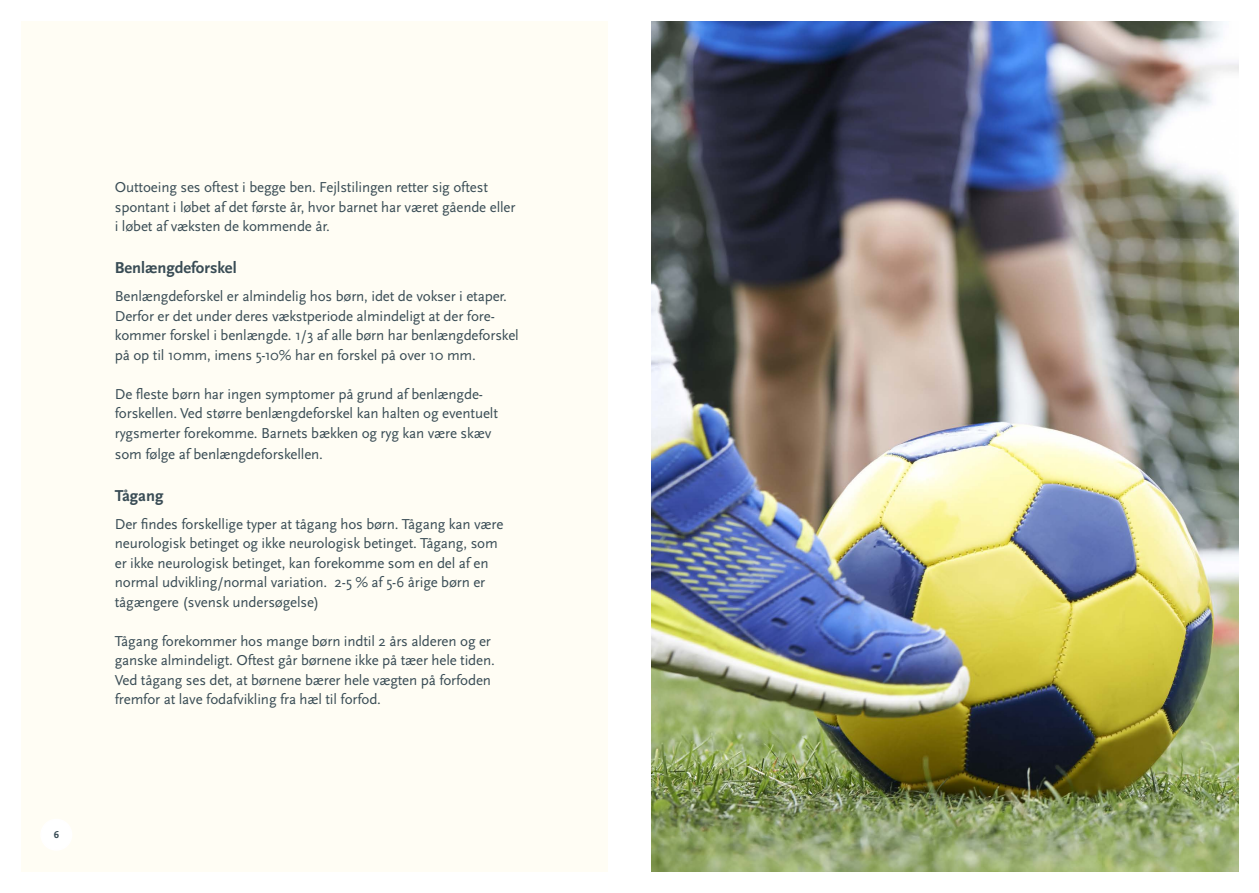
<style>
.page{position:relative;width:1259px;height:893px;background:#fff}
.page>*{position:absolute;margin:0;border:0;box-sizing:border-box;transform-origin:0 0}
.t1{font:700 16.5px "Scala Sans OT";color:#394c55}
.t2{font:15px/19.5px "Scala Sans OT";letter-spacing:-.01em;color:#394c55}
.t3{font:700 10.5px "Scala Sans OT";color:#394c55}
</style>
<div class="page">
<div style="left:21px;top:21px;width:587px;height:851px;background:#fffdf4"></div>
<div style="left:41px;top:819px;width:31px;height:31px;background:#fff;border-radius:50%"></div>
<div style="left:40px;top:819px;width:32px;height:32px;border:1px solid #fff;border-radius:50%"></div>
<img style="left:651px;top:21px;width:587px;height:851px">
<p class="t3" style="left:54px;top:829px;width:7px">6</p>
<p class="t2" style="left:115px;top:178px;width:402px">Outtoeing ses oftest i begge ben. Fejlstilingen retter sig oftest spontant i løbet af det første år, hvor barnet har været gående eller i løbet af væksten de kommende år.</p>
<p class="t1" style="left:115px;top:258px;width:123px">Benlængdeforskel</p>
<p class="t2" style="left:115px;top:287px;width:405px">Benlængdeforskel er almindelig hos børn, idet de vokser i etaper.<br>Derfor er det under deres vækstperiode almindeligt at der fore&shy;kommer forskel i benlængde. 1/3 af alle børn har benlængdeforskel på op til 10mm, imens 5-10% har en forskel på over 10 mm.</p>
<p class="t2" style="left:115px;top:384px;width:385px">De fleste børn har ingen symptomer på grund af benlængde&shy;forskellen. Ved større benlængdeforskel kan halten og eventuelt rygsmerter forekomme. Barnets bækken og ryg kan være skæv</p>
<p class="t2" style="left:115px;top:444px;width:210px">som følge af benlængdeforskellen.</p>
<p class="t1" style="left:115px;top:486px;width:50px">Tågang</p>
<p class="t2" style="left:115px;top:514px;width:390px">Der findes forskellige typer at tågang hos børn. Tågang kan være neurologisk betinget og ikke neurologisk betinget. Tågang, som er ikke neurologisk betinget, kan forekomme som en del af en normal udvikling/normal variation. 2-5 % af 5-6 årige børn er tågængere (svensk undersøgelse)</p>
<p class="t2" style="left:115px;top:631px;width:381px">Tågang forekommer hos mange børn indtil 2 års alderen og er ganske almindeligt. Oftest går børnene ikke på tæer hele tiden.<br>Ved tågang ses det, at børnene bærer hele vægten på forfoden fremfor at lave fodafvikling fra hæl til forfod.</p>
</div>
